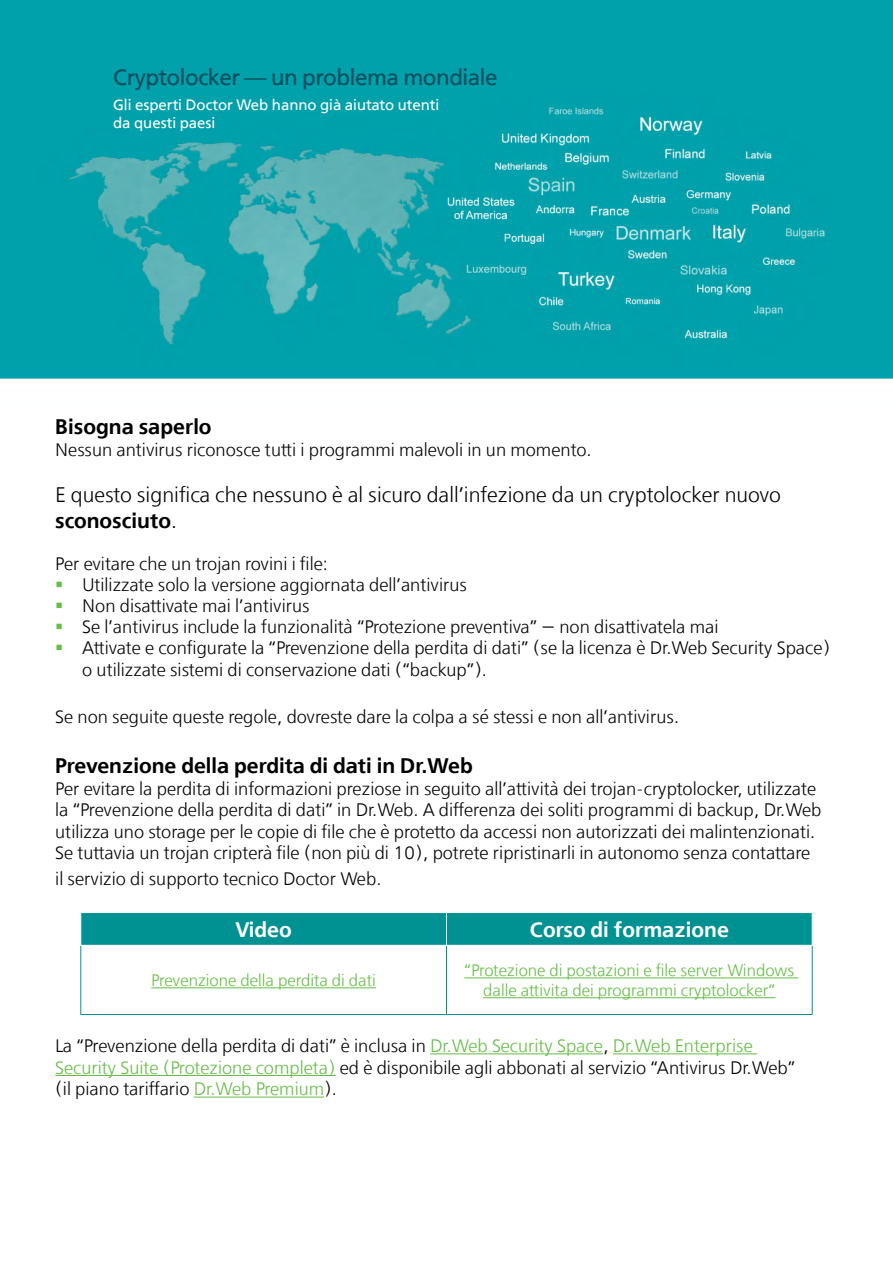
<style>
.page{position:relative;width:893px;height:1263px;background:#fff}
.page>*{position:absolute;margin:0;border:0;box-sizing:border-box;transform-origin:0 0}
.t1{font:22.5px "Free Set A";letter-spacing:-.02em;color:#074e5f}
.t2{font:21px "Free Set Light A";color:#000}
.t3{font:21px "Free Set Demi Bold A";color:#000}
.t4{font:21px "Free Set Demi Bold A";color:#fff}
.t5{font:18px/21.6px "Free Set Light A";color:#000}
.t6{font:16.5px/19.8px "Free Set Light C";color:#65bc46;text-align:center}
.t7{font:15px/18px "Free Set A";color:#fff}
.s1{font-family:"Free Set Light A"}
.s2{color:#65bc46}
</style>
<div class="page">
<img style="left:0;top:0;width:893px;height:1098px">
<hr style="left:430px;top:1053px;width:173px;height:1px;background:#65bc46">
<hr style="left:613px;top:1053px;width:144px;height:1px;background:#65bc46">
<hr style="left:55px;top:1075px;width:281px;height:1px;background:#65bc46">
<hr style="left:194px;top:1096px;width:130px;height:1px;background:#65bc46">
<div style="left:81px;top:913px;width:731px;height:32px;background:#009192"></div>
<hr style="left:80px;top:946px;width:1px;height:68px;background:#009192">
<hr style="left:446px;top:946px;width:1px;height:68px;background:#009192">
<hr style="left:812px;top:946px;width:1px;height:68px;background:#009192">
<hr style="left:80px;top:1014px;width:366px;height:1px;background:#009192">
<hr style="left:446px;top:1014px;width:367px;height:1px;background:#009192">
<hr style="left:80px;top:912px;width:366px;height:1px;background:#fff">
<hr style="left:80px;top:913px;width:1px;height:32px;background:#fff">
<hr style="left:446px;top:912px;width:367px;height:1px;background:#fff">
<hr style="left:446px;top:913px;width:1px;height:32px;background:#fff">
<hr style="left:812px;top:913px;width:1px;height:32px;background:#fff">
<hr style="left:80px;top:945px;width:366px;height:1px;background:#fff">
<hr style="left:446px;top:945px;width:367px;height:1px;background:#fff">
<hr style="left:151px;top:987px;width:225px;height:1px;background:#65bc46">
<hr style="left:464px;top:977px;width:334px;height:1px;background:#65bc46">
<hr style="left:483px;top:997px;width:292px;height:1px;background:#65bc46">
<p class="t1" style="left:113px;top:64px;width:386px">Cryptolocker — un problema mondiale</p>
<p class="t7" style="left:113px;top:96px;width:328px">Gli esperti Doctor Web hanno già aiutato utenti da questi paesi</p>
<p class="t3" style="left:55px;top:414px;width:158px">Bisogna saperlo</p>
<p class="t5" style="left:55px;top:439px;width:538px">Nessun antivirus riconosce tutti i programmi malevoli in un momento.</p>
<p class="t2" style="left:55px;top:483px;width:727px">E questo significa che nessuno è al sicuro dall’infezione da un cryptolocker nuovo</p>
<p class="t3" style="left:55px;top:508px;width:123px">sconosciuto<span class="s1">.</span></p>
<p class="t5" style="left:55px;top:553px;width:274px">Per evitare che un trojan rovini i file:</p>
<p class="t5" style="left:55px;top:574px;width:413px"><span class="s2">▪</span> Utilizzate solo la versione aggiornata dell’antivirus</p>
<p class="t5" style="left:55px;top:595px;width:256px"><span class="s2">▪</span> Non disattivate mai l’antivirus</p>
<p class="t5" style="left:55px;top:616px;width:665px"><span class="s2">▪</span> Se l’antivirus include la funzionalità “Protezione preventiva” — non disattivatela mai</p>
<p class="t5" style="left:82px;top:637px;width:749px;text-indent:-27px"><span class="s2">▪</span> Attivate e configurate la “Prevenzione della perdita di dati” (se la licenza è Dr.Web Security Space) o utilizzate sistemi di conservazione dati (“backup”).</p>
<p class="t5" style="left:55px;top:706px;width:625px">Se non seguite queste regole, dovreste dare la colpa a sé stessi e non all’antivirus.</p>
<p class="t3" style="left:55px;top:753px;width:419px">Prevenzione della perdita di dati in Dr.Web</p>
<p class="t5" style="left:55px;top:778px;width:768px">Per evitare la perdita di informazioni preziose in seguito all’attività dei trojan-cryptolocker, utilizzate la “Prevenzione della perdita di dati” in Dr.Web. A differenza dei soliti programmi di backup, Dr.Web utilizza uno storage per le copie di file che è protetto da accessi non autorizzati dei malintenzionati.<br>Se tuttavia un trojan cripterà file (non più di 10), potrete ripristinarli in autonomo senza contattare</p>
<p class="t5" style="left:55px;top:868px;width:328px">il servizio di supporto tecnico Doctor Web.</p>
<p class="t4" style="left:235px;top:917px;width:58px">Video</p>
<p class="t4" style="left:530px;top:917px;width:201px">Corso di formazione</p>
<p class="t6" style="left:151px;top:971px;width:226px">Prevenzione della perdita di dati</p>
<p class="t6" style="left:464px;top:961px;width:332px">“Protezione di postazioni e file server Windows dalle attività dei programmi cryptolocker”</p>
<p class="t5" style="left:55px;top:1035px;width:741px">La “Prevenzione della perdita di dati” è inclusa in <span class="s2">Dr.Web Security Space</span>, <span class="s2">Dr.Web Enterprise<br>Security Suite (Protezione completa)</span> ed è disponibile agli abbonati al servizio “Antivirus Dr.Web” (il piano tariffario <span class="s2">Dr.Web Premium</span>).</p>
</div>
